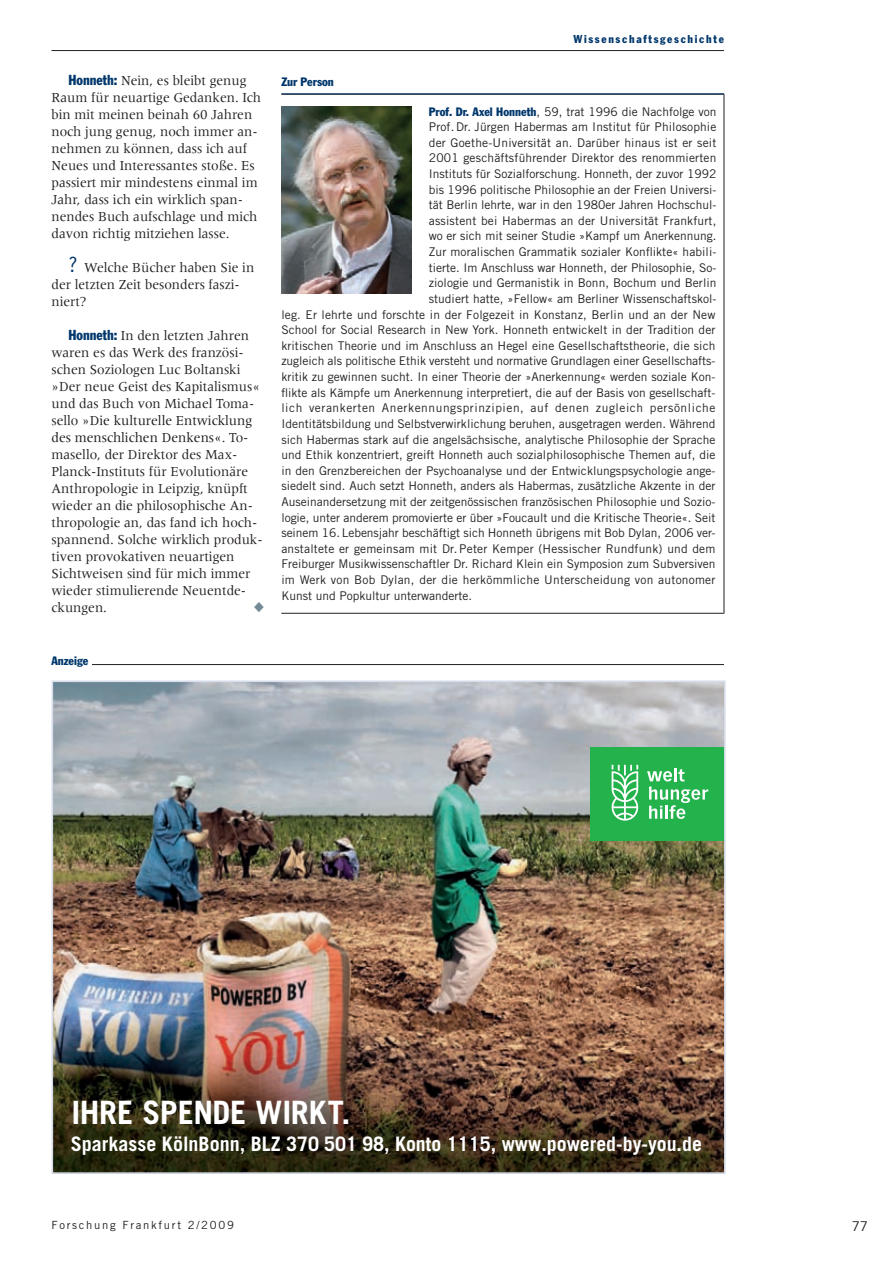
<style>
.page{position:relative;width:894px;height:1264px;background:#fff}
.page>*{position:absolute;margin:0;border:0;box-sizing:border-box;transform-origin:0 0}
.t1{font:700 32.25px "Trade Gothic";letter-spacing:-.01em;color:#fff}
.t2{font:700 19.95px "Trade Gothic";color:#fff}
.t3{font:14.25px/17px "Meridien";color:#231f20;scale:.95 1}
.t4{font:13.5px "Trade Gothic";color:#231f20}
.t5{font:12px "Trade Gothic";color:#231f20}
.t6{font:12px "Trade Gothic";letter-spacing:.045em;color:#231f20}
.t7{font:12px "Trade Gothic";letter-spacing:.02em;color:#231f20}
.t8{font:condensed 12px "Franklin Gothic";color:#00376b}
.t9{font:11.25px "Trade Gothic";letter-spacing:.15em;color:#231f20}
.t10{font:condensed 11.25px "Franklin Gothic";letter-spacing:.15em;color:#00376b}
.s1{font-family:"Franklin Gothic";font-stretch:condensed;color:#00376b}
.s2{font-family:"Trade Gothic";font-size:21px;color:#00376b}
.s3{color:#1a1a1c}
</style>
<div class="page">
<img style="left:54px;top:683px;width:668px;height:487px">
<div style="left:589px;top:746px;width:135px;height:94px;background:#23b24b"></div>
<svg style="left:647px;top:768px;width:61px;height:51px"></svg>
<svg style="left:611px;top:764px;width:27px;height:56px"></svg>
<div style="left:51px;top:680px;width:674px;height:493px;border:2px solid #d7deeb"></div>
<hr style="left:51px;top:50px;width:672px;height:1px;background:#231f20">
<hr style="left:281px;top:94px;width:443px;height:1px;background:#231f20">
<hr style="left:723px;top:95px;width:1px;height:518px;background:#231f20">
<hr style="left:281px;top:613px;width:443px;height:1px;background:#231f20">
<hr style="left:281px;top:93px;width:442px;height:1px;background:#00376b">
<img style="left:281px;top:106px;width:130px;height:187px">
<hr style="left:92px;top:664px;width:631px;height:1px;background:#231f20">
<p class="t10" style="left:573px;top:35px;width:152px">Wissenschaftsgeschichte</p>
<p class="t3" style="left:68px;top:73px;width:189px"><span class="s1">Honneth:</span> Nein, es bleibt genug</p>
<p class="t8" style="left:281px;top:77px;width:54px">Zur Person</p>
<p class="t3" style="left:51px;top:90px;width:222px">Raum für neuartige Gedanken. Ich bin mit meinen beinah 60 Jahren noch jung genug, noch immer an&shy;nehmen zu können, dass ich auf<br>Neues und Interessantes stoße. Es passiert mir mindestens einmal im<br>Jahr, dass ich ein wirklich span&shy;nendes Buch aufschlage und mich davon richtig mitziehen lasse.</p>
<p class="t3" style="left:51px;top:260px;width:215px;text-indent:17px"><span class="s2">?</span> Welche Bücher haben Sie in der letzten Zeit besonders faszi&shy;niert?</p>
<p class="t3" style="left:51px;top:328px;width:224px;text-indent:17px"><span class="s1">Honneth:</span> In den letzten Jahren waren es das Werk des französi&shy;schen Soziologen Luc Boltanski »Der neue Geist des Kapitalismus« und das Buch von Michael Toma&shy;sello »<span class="s3">Die kulturelle Entwicklung des menschlichen Denkens«</span>. To&shy;masello, der Direktor des Max-<br>Planck-Instituts für Evolutionäre<br>Anthropologie in Leipzig, knüpft wieder an die philosophische An&shy;thropologie an, das fand ich hoch&shy;spannend. Solche wirklich produk&shy;tiven provokativen neuartigen<br>Sichtweisen sind für mich immer wieder stimulierende Neuentde&shy;ckungen.</p>
<p class="t5" style="left:428px;top:107px;width:289px"><span class="s1">Prof. Dr. Axel Honneth</span>, 59, trat 1996 die Nachfolge von</p>
<p class="t5" style="left:428px;top:122px;width:289px">Prof. Dr. Jürgen Habermas am Institut für Philosophie</p>
<p class="t5" style="left:428px;top:138px;width:289px">der Goethe-Universität an. Darüber hinaus ist er seit</p>
<p class="t5" style="left:428px;top:154px;width:289px">2001 geschäftsführender Direktor des renommierten</p>
<p class="t5" style="left:428px;top:169px;width:289px">Instituts für Sozialforschung. Honneth, der zuvor 1992</p>
<p class="t5" style="left:428px;top:185px;width:289px">bis 1996 politische Philosophie an der Freien Universi-</p>
<p class="t5" style="left:428px;top:200px;width:289px">tät Berlin lehrte, war in den 1980er Jahren Hochschul-</p>
<p class="t5" style="left:428px;top:216px;width:289px">assistent bei Habermas an der Universität Frankfurt,</p>
<p class="t5" style="left:428px;top:232px;width:289px">wo er sich mit seiner Studie »Kampf um Anerkennung.</p>
<p class="t5" style="left:428px;top:247px;width:289px">Zur moralischen Grammatik sozialer Konflikte« habili-</p>
<p class="t5" style="left:428px;top:263px;width:289px">tierte. Im Anschluss war Honneth, der Philosophie, So-</p>
<p class="t5" style="left:428px;top:278px;width:289px">ziologie und Germanistik in Bonn, Bochum und Berlin</p>
<p class="t5" style="left:428px;top:294px;width:289px">studiert hatte, »Fellow« am Berliner Wissenschaftskol-</p>
<p class="t5" style="left:281px;top:310px;width:435px">leg. Er lehrte und forschte in der Folgezeit in Konstanz, Berlin und an der New</p>
<p class="t5" style="left:281px;top:325px;width:435px">School for Social Research in New York. Honneth entwickelt in der Tradition der</p>
<p class="t5" style="left:281px;top:341px;width:435px">kritischen Theorie und im Anschluss an Hegel eine Gesellschaftstheorie, die sich</p>
<p class="t5" style="left:281px;top:357px;width:435px">zugleich als politische Ethik versteht und normative Grundlagen einer Gesellschafts-</p>
<p class="t5" style="left:281px;top:372px;width:435px">kritik zu gewinnen sucht. In einer Theorie der »Anerkennung« werden soziale Kon-</p>
<p class="t5" style="left:281px;top:388px;width:435px">flikte als Kämpfe um Anerkennung interpretiert, die auf der Basis von gesellschaft-</p>
<p class="t6" style="left:281px;top:403px;width:435px">lich verankerten Anerkennungsprinzipien, auf denen zugleich persönliche</p>
<p class="t5" style="left:281px;top:419px;width:435px">Identitätsbildung und Selbstverwirklichung beruhen, ausgetragen werden. Während</p>
<p class="t5" style="left:281px;top:435px;width:435px">sich Habermas stark auf die angelsächsische, analytische Philosophie der Sprache</p>
<p class="t5" style="left:281px;top:450px;width:435px">und Ethik konzentriert, greift Honneth auch sozialphilosophische Themen auf, die</p>
<p class="t5" style="left:281px;top:466px;width:435px">in den Grenzbereichen der Psychoanalyse und der Entwicklungspsychologie ange-</p>
<p class="t5" style="left:281px;top:481px;width:435px">siedelt sind. Auch setzt Honneth, anders als Habermas, zusätzliche Akzente in der</p>
<p class="t5" style="left:281px;top:497px;width:435px">Auseinandersetzung mit der zeitgenössischen französischen Philosophie und Sozio-</p>
<p class="t5" style="left:281px;top:513px;width:435px">logie, unter anderem promovierte er über »Foucault und die Kritische Theorie«. Seit</p>
<p class="t5" style="left:281px;top:528px;width:435px">seinem 16. Lebensjahr beschäftigt sich Honneth übrigens mit Bob Dylan, 2006 ver-</p>
<p class="t5" style="left:281px;top:544px;width:435px">anstaltete er gemeinsam mit Dr. Peter Kemper (Hessischer Rundfunk) und dem</p>
<p class="t5" style="left:281px;top:559px;width:435px">Freiburger Musikwissenschaftler Dr. Richard Klein ein Symposion zum Subversiven</p>
<p class="t7" style="left:281px;top:575px;width:435px">im Werk von Bob Dylan, der die herkömmliche Unterscheidung von autonomer</p>
<p class="t5" style="left:281px;top:591px;width:192px">Kunst und Popkultur unterwanderte.</p>
<p class="t8" style="left:51px;top:656px;width:38px">Anzeige</p>
<h1 class="t1" style="left:71px;top:1100px;width:280px">IHRE SPENDE WIRKT.</h1>
<h2 class="t2" style="left:71px;top:1136px;width:632px">Sparkasse KölnBonn, BLZ 370 501 98, Konto 1115, www.powered-by-you.de</h2>
<p class="t9" style="left:51px;top:1220px;width:184px">Forschung Frankfurt 2/2009</p>
<p class="t4" style="left:851px;top:1221px;width:18px">77</p>
</div>
